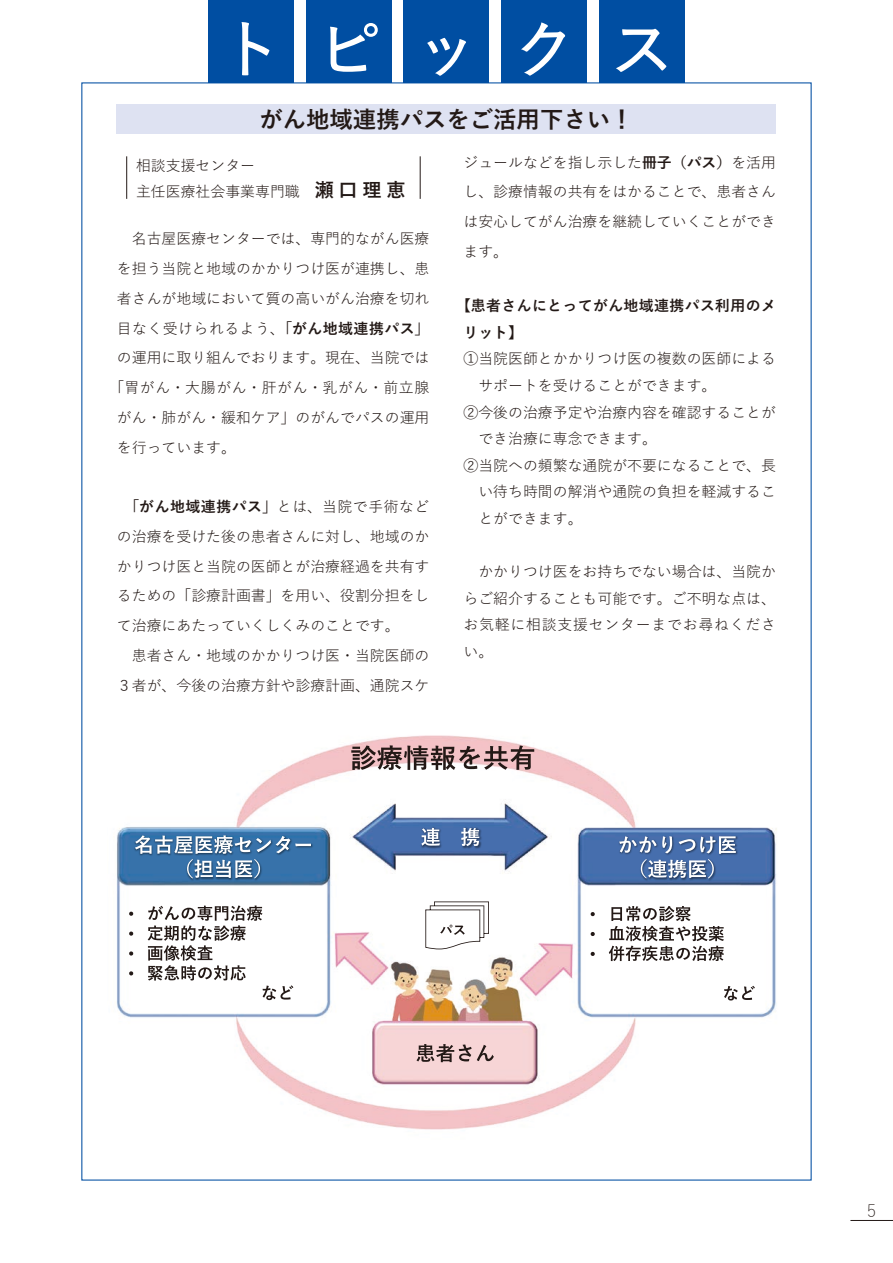
<style>
.page{position:relative;width:893px;height:1263px;background:#fff}
.page>*{position:absolute;margin:0;border:0;box-sizing:border-box;transform-origin:0 0}
.t1{font:600 63.75px "Yu Go Pr 6 N";letter-spacing:.535em;color:#fff}
.t2{font:700 23.4px "Yu Go Pr 6 N";color:#231916}
.t3{font:300 16.95px "Yu Go Pr 6 N";color:#231916}
.t4{font:14.85px/29.7px "Yu Go Pr 6 N";color:#231916;text-align:justify}
.t5{font:700 14.85px/26.5px "Yu Go Pr 6 N";letter-spacing:.025em;color:#231916}
.t6{font:14.85px "Yu Go Pr 6 N";letter-spacing:.03em;color:#231916}
.t7{font:14.85px "Yu Go Pr 6 N";letter-spacing:.045em;color:#231916}
.s1{font-weight:700;font-size:19.2px}
.s2{font-weight:700}
</style>
<div class="page">
<hr style="left:850px;top:1220px;width:43px;height:1px;background:#231916">
<img style="left:117px;top:735px;width:660px;height:395px">
<div style="left:208px;top:0;width:85px;height:83px;background:#004ea2"></div>
<div style="left:306px;top:0;width:85px;height:83px;background:#004ea2"></div>
<div style="left:404px;top:0;width:85px;height:83px;background:#004ea2"></div>
<div style="left:502px;top:0;width:85px;height:83px;background:#004ea2"></div>
<div style="left:600px;top:0;width:85px;height:83px;background:#004ea2"></div>
<div style="left:117px;top:104px;width:659px;height:30px;background:#dee2f2"></div>
<hr style="left:420px;top:156px;width:1px;height:43px;background:#231916">
<hr style="left:126px;top:156px;width:1px;height:43px;background:#231916">
<svg style="left:351px;top:745px;width:183px;height:25px;background:#9f8484"></svg>
<svg style="left:129px;top:912px;width:4px;height:4px"></svg>
<svg style="left:129px;top:931px;width:4px;height:5px"></svg>
<svg style="left:129px;top:951px;width:4px;height:4px"></svg>
<svg style="left:129px;top:971px;width:4px;height:4px"></svg>
<svg style="left:148px;top:905px;width:145px;height:95px"></svg>
<svg style="left:591px;top:912px;width:4px;height:4px"></svg>
<svg style="left:591px;top:932px;width:4px;height:4px"></svg>
<svg style="left:591px;top:952px;width:4px;height:4px"></svg>
<svg style="left:609px;top:906px;width:115px;height:55px"></svg>
<svg style="left:724px;top:986px;width:31px;height:14px"></svg>
<svg style="left:425px;top:901px;width:64px;height:48px"></svg>
<svg style="left:416px;top:1044px;width:78px;height:18px"></svg>
<img style="left:420px;top:826px;width:63px;height:24px">
<svg style="left:421px;top:828px;width:19px;height:18px"></svg>
<svg style="left:461px;top:828px;width:18px;height:18px"></svg>
<img style="left:133px;top:833px;width:182px;height:49px">
<svg style="left:135px;top:835px;width:176px;height:43px;background:#5c88b2"></svg>
<img style="left:618px;top:834px;width:122px;height:48px">
<svg style="left:619px;top:836px;width:117px;height:42px;background:#6c89b5"></svg>
<h1 class="t1" style="left:219px;top:-10px;width:456px">トピックス</h1>
<h2 class="t2" style="left:259px;top:106px;width:376px">がん地域連携パスをご活用下さい！</h2>
<p class="t4" style="left:136px;top:151px;width:271px;line-height:25.5px">相談支援センター<br>主任医療社会事業専門職　<span class="s1">瀬口理恵</span></p>
<p class="t4" style="left:132px;top:222px;width:299px">名古屋医療センターでは、専門的ながん医療</p>
<p class="t4" style="left:117px;top:252px;width:314px">を担う当院と地域のかかりつけ医が連携し、患</p>
<p class="t4" style="left:117px;top:282px;width:314px">者さんが地域において質の高いがん治療を切れ</p>
<p class="t6" style="left:117px;top:314px;width:314px">目なく受けられるよう、<span class="s2">「がん地域連携パス」</span></p>
<p class="t4" style="left:117px;top:341px;width:314px">の運用に取り組んでおります。現在、当院では</p>
<p class="t7" style="left:109px;top:374px;width:321px">「胃がん・大腸がん・肝がん・乳がん・前立腺</p>
<p class="t4" style="left:117px;top:401px;width:314px">がん・肺がん・緩和ケア」のがんでパスの運用</p>
<p class="t4" style="left:117px;top:430px;width:121px">を行っています。</p>
<p class="t4" style="left:117px;top:490px;width:314px;text-indent:7px"><span class="s2">「がん地域連携パス」</span>とは、当院で手術などの治療を受けた後の患者さんに対し、地域のかかりつけ医と当院の医師とが治療経過を共有するための「診療計画書」を用い、役割分担をして治療にあたっていくしくみのことです。</p>
<p class="t4" style="left:117px;top:639px;width:314px;text-align:right">患者さん・地域のかかりつけ医・当院医師の<br>３者が、今後の治療方針や診療計画、通院スケ</p>
<p class="t4" style="left:463px;top:146px;width:314px">ジュールなどを指し示した<span class="s2">冊子（パス）</span>を活用し、診療情報の共有をはかることで、患者さんは安心してがん治療を継続していくことができます。</p>
<p class="t5" style="left:463px;top:293px;width:314px;text-indent:-7px">【患者さんにとってがん地域連携パス利用のメリット】</p>
<p class="t4" style="left:463px;top:342px;width:314px">①当院医師とかかりつけ医の複数の医師による</p>
<p class="t4" style="left:478px;top:369px;width:240px">サポートを受けることができます。</p>
<p class="t4" style="left:463px;top:395px;width:314px">②今後の治療予定や治療内容を確認することが</p>
<p class="t4" style="left:478px;top:422px;width:180px">でき治療に専念できます。</p>
<p class="t4" style="left:463px;top:448px;width:314px">②当院への頻繁な通院が不要になることで、長</p>
<p class="t4" style="left:478px;top:475px;width:299px">い待ち時間の解消や通院の負担を軽減するこ</p>
<p class="t4" style="left:478px;top:502px;width:106px">とができます。</p>
<p class="t4" style="left:463px;top:556px;width:314px;line-height:26.5px;text-indent:15px">かかりつけ医をお持ちでない場合は、当院からご紹介することも可能です。ご不明な点は、お気軽に相談支援センターまでお尋ねください。</p>
<p class="t3" style="left:867px;top:1195px;width:11px">5</p>
</div>
